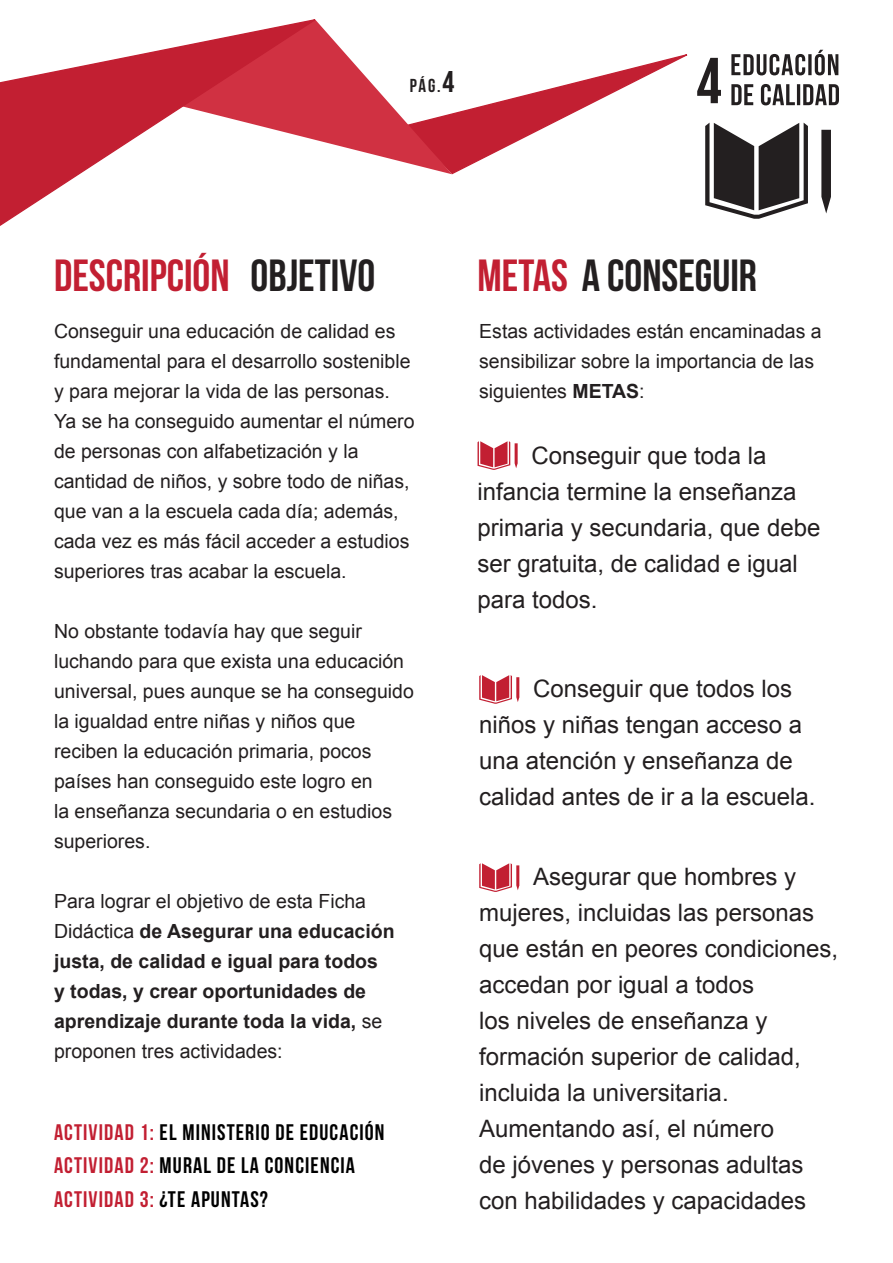
<style>
.page{position:relative;width:893px;height:1263px;background:#fff}
.page>*{position:absolute;margin:0;border:0;box-sizing:border-box;transform-origin:0 0}
.t1{font:45px "Bebas Neue";color:#c21f32}
.t2{font:45px "Bebas Neue";color:#231f20}
.t3{font:24px/36px "Arial";color:#231f20}
.t4{font:22.5px "Bebas Neue";letter-spacing:.05em;color:#000}
.t5{font:22.5px "Bebas Neue";letter-spacing:.05em;color:#c21f32}
.t6{font:19.5px/30px "Arial";color:#231f20}
.t7{font:700 19.5px/30px "Arial";color:#231f20}
.t8{font:18.75px "Bebas Neue";color:#231f20}
.s1{font-size:30px}
.s2{color:#231f20}
.s3{font-weight:400}
.s4{color:#c21f32}
.s5{color:#000}
.s6{font-weight:700}
</style>
<div class="page">
<svg style="left:321px;top:26px;width:367px;height:149px"></svg>
<svg style="left:0;top:19px;width:321px;height:207px"></svg>
<svg style="left:821px;top:130px;width:10px;height:83px"></svg>
<svg style="left:705px;top:123px;width:103px;height:96px"></svg>
<svg style="left:697px;top:58px;width:24px;height:45px"></svg>
<svg style="left:731px;top:84px;width:108px;height:21px"></svg>
<svg style="left:731px;top:50px;width:107px;height:25px"></svg>
<svg style="left:477px;top:441px;width:41px;height:29px"></svg>
<svg style="left:479px;top:675px;width:40px;height:29px"></svg>
<svg style="left:479px;top:863px;width:40px;height:29px"></svg>
<p class="t8" style="left:410px;top:75px;width:46px">PÁG.<span class="s1">4</span></p>
<p class="t1" style="left:54px;top:251px;width:323px">DESCRIPCIÓN <span class="s2">OBJETIVO</span></p>
<p class="t6" style="left:54px;top:317px;width:362px">Conseguir una educación de calidad es fundamental para el desarrollo sostenible y para mejorar la vida de las personas.<br>Ya se ha conseguido aumentar el número de personas con alfabetización y la cantidad de niños, y sobre todo de niñas, que van a la escuela cada día; además, cada vez es más fácil acceder a estudios superiores tras acabar la escuela.</p>
<p class="t6" style="left:54px;top:617px;width:361px">No obstante todavía hay que seguir luchando para que exista una educación universal, pues aunque se ha conseguido la igualdad entre niñas y niños que reciben la educación primaria, pocos países han conseguido este logro en<br>la enseñanza secundaria o en estudios superiores.</p>
<p class="t7" style="left:54px;top:887px;width:342px"><span class="s3">Para lograr el objetivo de esta Ficha Didáctica</span> de Asegurar una educación justa, de calidad e igual para todos<br>y todas, y crear oportunidades de aprendizaje durante toda la vida, <span class="s3">se proponen tres actividades:</span></p>
<p class="t4" style="left:54px;top:1119px;width:332px"><span class="s4">ACTIVIDAD 1:</span> EL MINISTERIO DE EDUCACIÓN</p>
<p class="t4" style="left:54px;top:1153px;width:303px"><span class="s4">ACTIVIDAD 2:</span> MURAL DE LA CONCIENCIA</p>
<p class="t5" style="left:54px;top:1187px;width:215px">ACTIVIDAD 3: <span class="s5">¿TE APUNTAS?</span></p>
<p class="t2" style="left:477px;top:251px;width:281px"><span class="s4">METAS</span> A CONSEGUIR</p>
<p class="t6" style="left:479px;top:317px;width:344px">Estas actividades están encaminadas a sensibilizar sobre la importancia de las siguientes <span class="s6">METAS</span>:</p>
<p class="t3" style="left:477px;top:438px;width:344px;text-indent:54px">Conseguir que toda la infancia termine la enseñanza primaria y secundaria, que debe ser gratuita, de calidad e igual para todos.</p>
<p class="t3" style="left:479px;top:671px;width:338px;text-indent:54px">Conseguir que todos los niños y niñas tengan acceso a una atención y enseñanza de calidad antes de ir a la escuela.</p>
<p class="t3" style="left:479px;top:859px;width:360px;text-indent:54px">Asegurar que hombres y mujeres, incluidas las personas que están en peores condiciones, accedan por igual a todos<br>los niveles de enseñanza y formación superior de calidad, incluida la universitaria.<br>Aumentando así, el número<br>de jóvenes y personas adultas con habilidades y capacidades</p>
</div>
